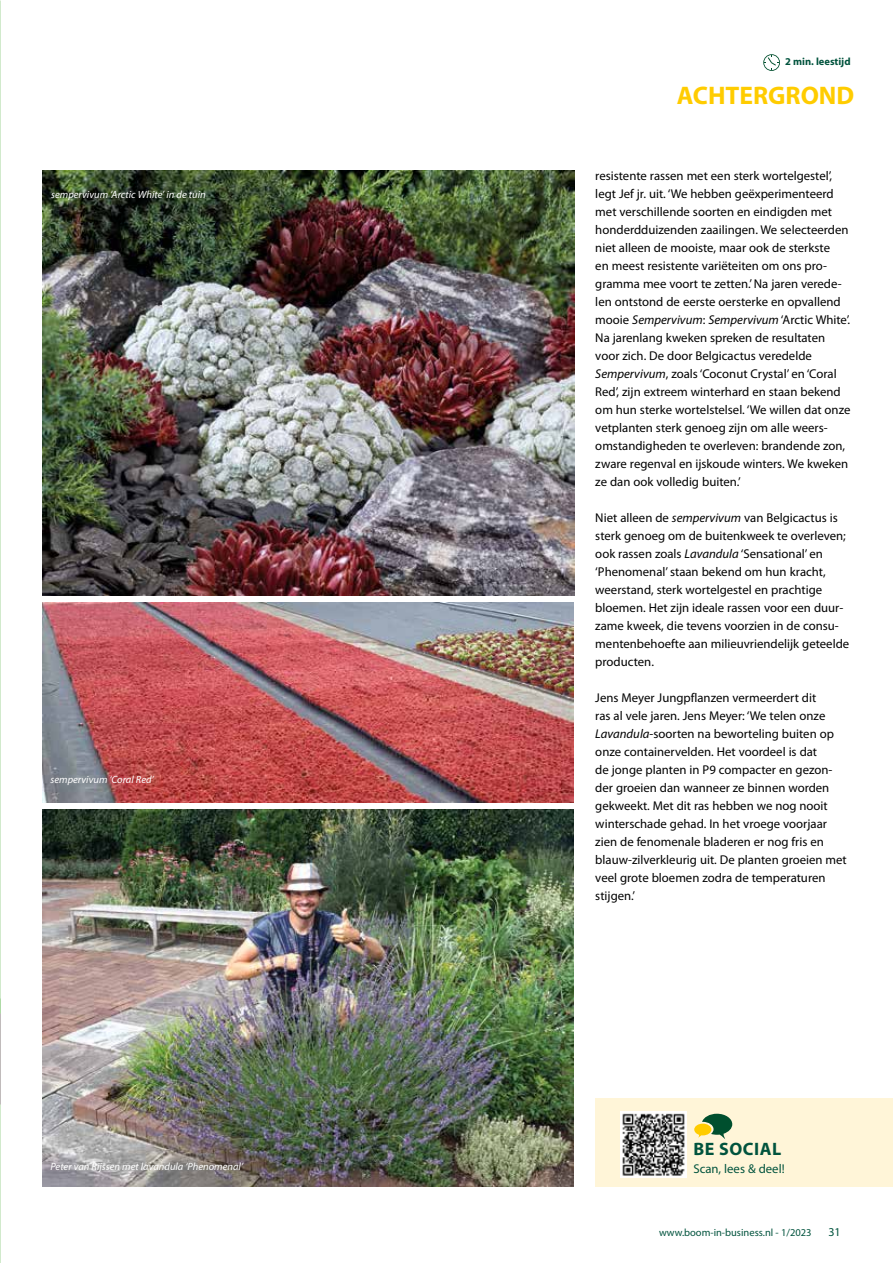
<style>
.page{position:relative;width:893px;height:1263px;background:#fff}
.page>*{position:absolute;margin:0;border:0;box-sizing:border-box;transform-origin:0 0}
.t1{font:700 25.5px "Myriad Pro";color:#fc0}
.t2{font:700 18px "Myriad Pro";letter-spacing:.03em;color:#00533d}
.t3{font:12.75px/18px "Myriad Pro";color:#000}
.t4{font:12.75px "Myriad Pro";color:#00533d}
.t5{font:12px "Myriad Pro";color:#00533d}
.t6{font:italic 10.5px "Myriad Pro";color:#fff}
.t7{font:10.5px "Myriad Pro";color:#00533d}
.t8{font:700 10.5px "Myriad Pro";color:#00533d}
.s1{font-style:italic}
</style>
<div class="page">
<img style="left:43px;top:170px;width:531px;height:425px">
<img style="left:43px;top:602px;width:530px;height:200px">
<svg style="left:763px;top:54px;width:17px;height:17px"></svg>
<img style="left:43px;top:809px;width:530px;height:378px">
<div style="left:595px;top:1098px;width:298px;height:89px;background:#fff5d8"></div>
<img style="left:621px;top:1111px;width:65px;height:66px">
<svg style="left:694px;top:1114px;width:38px;height:25px"></svg>
<p class="t6" style="left:51px;top:188px;width:156px">sempervivum ‘Arctic White’ in de tuin</p>
<p class="t6" style="left:51px;top:773px;width:105px">sempervivum ‘Coral Red’</p>
<p class="t6" style="left:51px;top:1160px;width:194px">Peter van Rijssen met lavandula ‘Phenomenal’</p>
<p class="t8" style="left:785px;top:55px;width:67px">2 min. leestijd</p>
<h1 class="t1" style="left:677px;top:79px;width:179px">ACHTERGROND</h1>
<p class="t3" style="left:595px;top:167px;width:257px">resistente rassen met een sterk wortelgestel’, legt Jef jr. uit. ‘We hebben geëxperimenteerd met verschillende soorten en eindigden met honderdduizenden zaailingen. We selecteerden niet alleen de mooiste, maar ook de sterkste<br>en meest resistente variëteiten om ons pro&shy;gramma mee voort te zetten.’ Na jaren verede&shy;len ontstond de eerste oersterke en opvallend mooie <span class="s1">Sempervivum</span>: <span class="s1">Sempervivum</span> ‘Arctic White’.<br>Na jarenlang kweken spreken de resultaten voor zich. De door Belgicactus veredelde <span class="s1">Sempervivum</span>, zoals ‘Coconut Crystal’ en ‘Coral Red’, zijn extreem winterhard en staan bekend om hun sterke wortelstelsel. ‘We willen dat onze vetplanten sterk genoeg zijn om alle weers&shy;omstandigheden te overleven: brandende zon, zware regenval en ijskoude winters. We kweken ze dan ook volledig buiten.’</p>
<p class="t3" style="left:595px;top:509px;width:255px">Niet alleen de <span class="s1">sempervivum</span> van Belgicactus is sterk genoeg om de buitenkweek te overleven; ook rassen zoals <span class="s1">Lavandula</span> ‘Sensational’ en ‘Phenomenal’ staan bekend om hun kracht, weerstand, sterk wortelgestel en prachtige bloemen. Het zijn ideale rassen voor een duur&shy;zame kweek, die tevens voorzien in de consu&shy;mentenbehoefte aan milieuvriendelijk geteelde producten.</p>
<p class="t3" style="left:595px;top:689px;width:253px">Jens Meyer Jungpflanzen vermeerdert dit<br>ras al vele jaren. Jens Meyer: ‘We telen onze <span class="s1">Lavandula</span>-soorten na beworteling buiten op onze containervelden. Het voordeel is dat<br>de jonge planten in P9 compacter en gezon&shy;der groeien dan wanneer ze binnen worden gekweekt. Met dit ras hebben we nog nooit winterschade gehad. In het vroege voorjaar zien de fenomenale bladeren er nog fris en blauw-zilverkleurig uit. De planten groeien met veel grote bloemen zodra de temperaturen stijgen.’</p>
<h2 class="t2" style="left:693px;top:1137px;width:89px">BE SOCIAL</h2>
<p class="t4" style="left:693px;top:1161px;width:93px">Scan, lees &amp; deel!</p>
<p class="t7" style="left:659px;top:1226px;width:154px">www.boom-in-business.nl - 1/2023</p>
<p class="t5" style="left:828px;top:1224px;width:14px">31</p>
</div>
